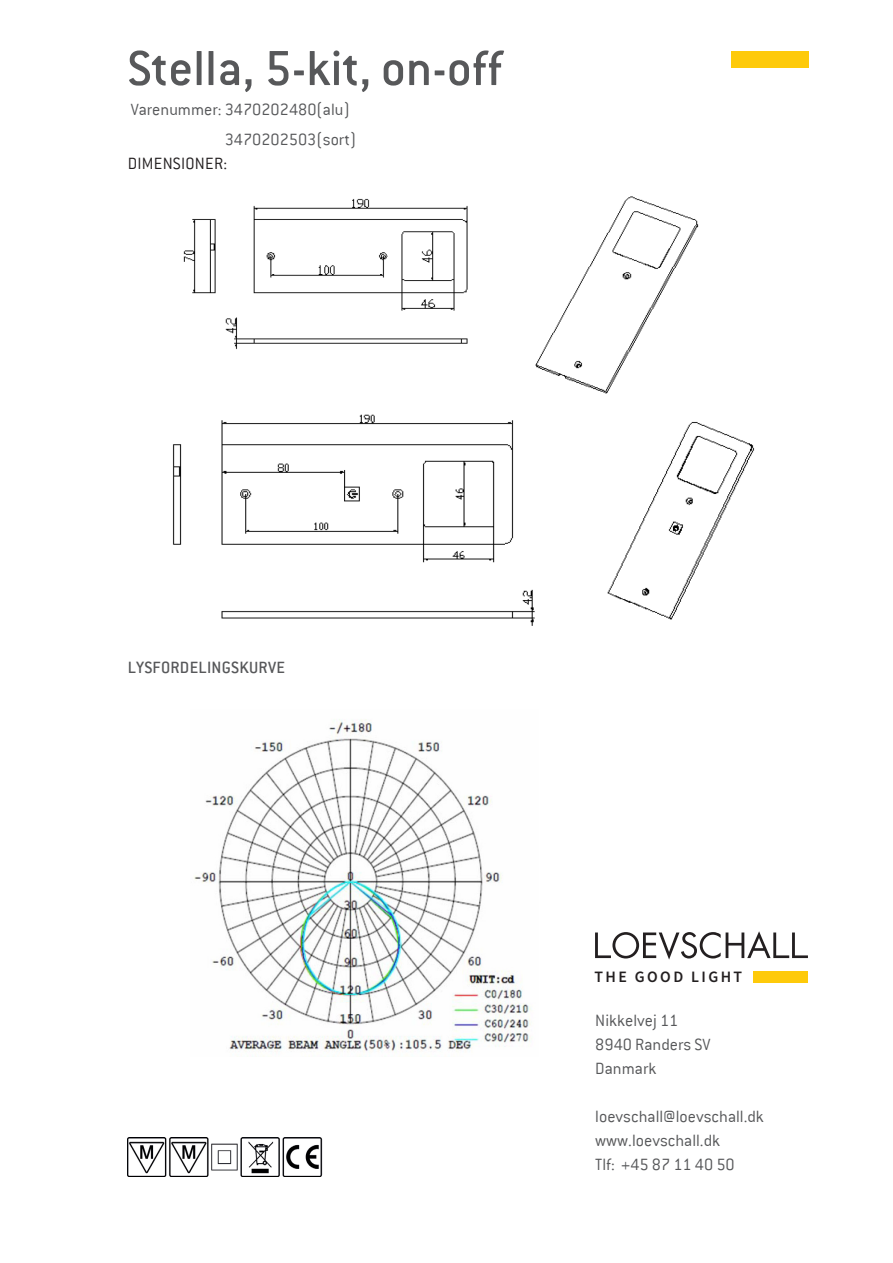
<style>
.page{position:relative;width:893px;height:1263px;background:#fff}
.page>*{position:absolute;margin:0;border:0;box-sizing:border-box;transform-origin:0 0}
.t1{font:500 54px "Conduit ITC";color:#57585a}
.t2{font:300 18px/30px "Conduit ITC";color:#57585a}
.t3{font:500 18px "Conduit ITC";letter-spacing:.015em;color:#57585a}
.t4{font:300 18px "Conduit ITC";letter-spacing:.015em;color:#231f20}
.t5{font:600 15.9px "Source Sans Pro";letter-spacing:.15em;color:#231f20}
</style>
<div class="page">
<div style="left:731px;top:51px;width:78px;height:16px;background:#feca0a"></div>
<svg style="left:595px;top:931px;width:213px;height:28px"></svg>
<div style="left:753px;top:971px;width:55px;height:12px;background:#feca0a"></div>
<img style="left:172px;top:196px;width:583px;height:430px">
<img style="left:194px;top:719px;width:337px;height:333px">
<img style="left:128px;top:1138px;width:194px;height:39px">
<p class="t1" style="left:128px;top:38px;width:376px">Stella, 5-kit, on-off</p>
<p class="t2" style="left:225px;top:94px;width:133px;text-indent:-94px">Varenummer: 3470202480(alu)<br>3470202503(sort)</p>
<p class="t4" style="left:128px;top:154px;width:101px">DIMENSIONER:</p>
<p class="t3" style="left:128px;top:657px;width:159px">LYSFORDELINGSKURVE</p>
<p class="t5" style="left:595px;top:967px;width:149px">THE GOOD LIGHT</p>
<p class="t2" style="left:595px;top:1006px;width:85px">Nikkelvej 11</p>
<p class="t2" style="left:595px;top:1030px;width:117px">8940 Randers SV</p>
<p class="t2" style="left:595px;top:1054px;width:63px">Danmark</p>
<p class="t2" style="left:595px;top:1102px;width:170px">loevschall@loevschall.dk</p>
<p class="t2" style="left:595px;top:1126px;width:126px">www.loevschall.dk</p>
<p class="t2" style="left:595px;top:1150px;width:141px">Tlf: +45 87 11 40 50</p>
</div>
